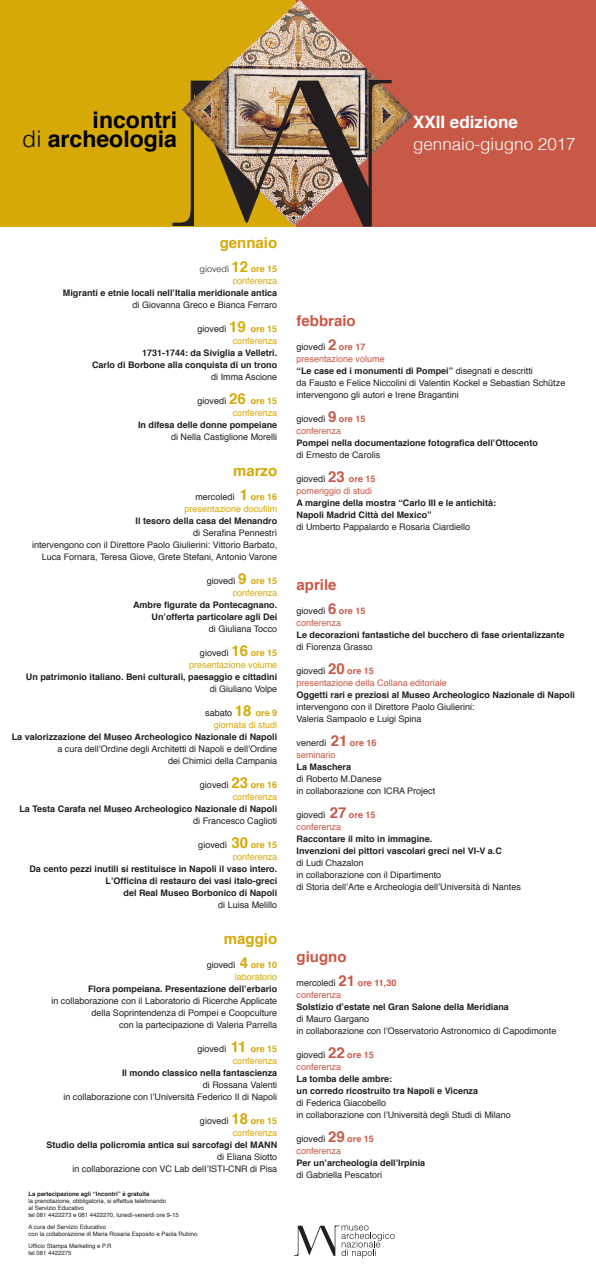
<style>
.page{position:relative;width:596px;height:1276px;background:#fff}
.page>*{position:absolute;margin:0;border:0;box-sizing:border-box;transform-origin:0 0}
.t1{font:700 23px/19px "Helvetica";color:#000;text-align:right}
.t2{font:300 17px "Helvetica";color:#fff}
.t3{font:700 17px "Helvetica";color:#fff}
.t4{font:700 15px "Helvetica";color:#c85947}
.t5{font:700 15px "Helvetica";color:#d6a907}
.t6{font:9px/12px "Helvetica";color:#231f20}
.t7{font:700 9px/12px "Helvetica";color:#231f20;text-align:right}
.t8{font:9px/12px "Helvetica";color:#d6a907;text-align:right}
.t9{font:9px/12px "Helvetica";color:#c85947}
.t10{font:6px/7px "Helvetica";color:#231f20}
.t11{font:700 6px "Helvetica";color:#231f20}
.s1{font-weight:300}
.s2{font-weight:300;color:#231f20}
.s3{font-weight:700;font-size:15px}
.s4{font-weight:700}
.s5{color:#231f20}
.s6{font-weight:700;font-size:15px;color:#c85947}
.s7{font-weight:700;color:#c85947}
.s8{color:#c85947}
</style>
<div class="page">
<div style="left:0;top:0;width:296px;height:226px;background:#d6a907"></div>
<div style="left:296px;top:0;width:299px;height:226px;background:#c85947"></div>
<img style="left:214px;top:0;width:199px;height:137px">
<img style="left:172px;top:80px;width:219px;height:147px">
<svg style="left:294px;top:1225px;width:100px;height:32px"></svg>
<h1 class="t1" style="left:22px;top:111px;width:156px">incontri<br><span class="s1">di</span> archeologia</h1>
<h2 class="t3" style="left:413px;top:108px;width:106px">XXII edizione</h2>
<h2 class="t2" style="left:413px;top:130px;width:164px">gennaio-giugno 2017</h2>
<h3 class="t5" style="left:219px;top:231px;width:59px">gennaio</h3>
<p class="t8" style="left:199px;top:263px;width:79px"><span class="s2">giovedì</span> <span class="s3">12</span> <span class="s4">ore 15 </span>conferenza</p>
<p class="t7" style="left:63px;top:287px;width:216px">Migranti e etnie locali nell’Italia meridionale antica</p>
<p class="t6" style="left:132px;top:299px;width:146px">di Giovanna Greco e Bianca Ferraro</p>
<p class="t8" style="left:197px;top:323px;width:81px"><span class="s5">giovedì</span> <span class="s3">19</span> <span class="s4">ore 15 </span>conferenza</p>
<p class="t7" style="left:92px;top:347px;width:187px">1731-1744: da Siviglia a Velletri.<br>Carlo di Borbone alla conquista di un trono</p>
<p class="t6" style="left:211px;top:371px;width:68px">di Imma Ascione</p>
<p class="t8" style="left:197px;top:395px;width:81px"><span class="s5">giovedì</span> <span class="s3">26</span> <span class="s4">ore 15 </span>conferenza</p>
<p class="t7" style="left:138px;top:419px;width:141px">In difesa delle donne pompeiane</p>
<p class="t6" style="left:171px;top:431px;width:108px">di Nella Castiglione Morelli</p>
<h3 class="t5" style="left:233px;top:459px;width:46px">marzo</h3>
<p class="t8" style="left:184px;top:491px;width:94px"><span class="s5">mercoledì</span> <span class="s3">1</span> <span class="s4">ore 16 </span>presentazione docufilm</p>
<p class="t7" style="left:135px;top:515px;width:143px">Il tesoro della casa del Menandro</p>
<p class="t6" style="left:32px;top:527px;width:246px;text-align:right">di Serafina Pennestrì<br>intervengono con il Direttore Paolo Giulierini: Vittorio Barbato,<br>Luca Fornara, Teresa Giove, Grete Stefani, Antonio Varone</p>
<p class="t8" style="left:206px;top:575px;width:72px"><span class="s5">giovedì</span> <span class="s3">9</span> <span class="s4">ore 15 </span>conferenza</p>
<p class="t7" style="left:133px;top:599px;width:146px">Ambre figurate da Pontecagnano.<br>Un’offerta particolare agli Dei</p>
<p class="t6" style="left:209px;top:623px;width:70px">di Giuliana Tocco</p>
<p class="t8" style="left:189px;top:647px;width:90px"><span class="s5">giovedì</span> <span class="s3">16</span> <span class="s4">ore 15 </span>presentazione volume</p>
<p class="t7" style="left:26px;top:671px;width:253px">Un patrimonio italiano. Beni culturali, paesaggio e cittadini</p>
<p class="t6" style="left:209px;top:683px;width:69px">di Giuliano Volpe</p>
<p class="t8" style="left:205px;top:707px;width:74px"><span class="s5">sabato</span> <span class="s3">18</span> <span class="s4">ore 9 </span>giornata di studi</p>
<p class="t7" style="left:12px;top:731px;width:267px">La valorizzazione del Museo Archeologico Nazionale di Napoli</p>
<p class="t6" style="left:57px;top:743px;width:221px;text-align:right">a cura dell’Ordine degli Architetti di Napoli e dell’Ordine dei Chimici della Campania</p>
<p class="t8" style="left:200px;top:779px;width:79px"><span class="s5">giovedì</span> <span class="s3">23</span> <span class="s4">ore 16 </span>conferenza</p>
<p class="t7" style="left:19px;top:803px;width:259px">La Testa Carafa nel Museo Archeologico Nazionale di Napoli</p>
<p class="t6" style="left:193px;top:815px;width:86px">di Francesco Caglioti</p>
<p class="t8" style="left:198px;top:839px;width:80px"><span class="s5">giovedì</span> <span class="s3">30</span> <span class="s4">ore 15 </span>conferenza</p>
<p class="t7" style="left:29px;top:863px;width:249px">Da cento pezzi inutili si restituisce in Napoli il vaso intero.<br>L’Officina di restauro dei vasi italo-greci<br>del Real Museo Borbonico di Napoli</p>
<p class="t6" style="left:218px;top:899px;width:61px">di Luisa Melillo</p>
<h3 class="t5" style="left:224px;top:927px;width:55px">maggio</h3>
<p class="t8" style="left:206px;top:959px;width:72px"><span class="s5">giovedì</span> <span class="s3">4</span> <span class="s4">ore 10 </span>laboratorio</p>
<p class="t7" style="left:88px;top:983px;width:191px">Flora pompeiana. Presentazione dell’erbario</p>
<p class="t6" style="left:51px;top:995px;width:227px;text-align:right">in collaborazione con il Laboratorio di Ricerche Applicate della Soprintendenza di Pompei e Coopculture<br>con la partecipazione di Valeria Parrella</p>
<p class="t8" style="left:197px;top:1043px;width:81px"><span class="s5">giovedì</span> <span class="s3">11</span> <span class="s4">ore 15 </span>conferenza</p>
<p class="t7" style="left:122px;top:1067px;width:157px">Il mondo classico nella fantascienza</p>
<p class="t6" style="left:63px;top:1079px;width:215px;text-align:right">di Rossana Valenti<br>in collaborazione con l’Università Federico II di Napoli</p>
<p class="t8" style="left:200px;top:1115px;width:79px"><span class="s5">giovedì</span> <span class="s3">18</span> <span class="s4">ore 15 </span>conferenza</p>
<p class="t7" style="left:46px;top:1139px;width:232px">Studio della policromia antica sui sarcofagi del MANN</p>
<p class="t6" style="left:72px;top:1151px;width:206px;text-align:right">di Eliana Siotto<br>in collaborazione con VC Lab delI’ISTI-CNR di Pisa</p>
<p class="t11" style="left:28px;top:1189px;width:123px">La partecipazione agli “Incontri” è gratuita</p>
<p class="t10" style="left:28px;top:1198px;width:152px">la prenotazione, obbligatoria, si effettua telefonando<br>al Servizio Educativo<br>tel 081 4422273 e 081 4422270, lunedì-venerdì ore 9-15</p>
<p class="t10" style="left:28px;top:1224px;width:171px">A cura del Servizio Educativo<br>con la collaborazione di Maria Rosaria Esposito e Paola Rubino</p>
<p class="t10" style="left:28px;top:1243px;width:84px">Ufficio Stampa Marketing e P.R tel 081 4422275</p>
<h3 class="t4" style="left:296px;top:308px;width:61px">febbraio</h3>
<p class="t6" style="left:296px;top:341px;width:270px">giovedì <span class="s6">2</span> <span class="s7">ore 17<br></span><span class="s8">presentazione volume<br></span><span class="s4">“Le case ed i monumenti di Pompei”</span> disegnati e descritti<br>da Fausto e Felice Niccolini di Valentin Kockel e Sebastian Schütze intervengono gli autori e Irene Bragantini</p>
<p class="t9" style="left:296px;top:413px;width:70px"><span class="s5">giovedì</span> <span class="s3">9</span> <span class="s4">ore 15 </span>conferenza</p>
<p class="t7" style="left:296px;top:437px;width:243px">Pompei nella documentazione fotografica dell’Ottocento</p>
<p class="t6" style="left:296px;top:449px;width:85px">di Ernesto de Carolis</p>
<p class="t9" style="left:296px;top:473px;width:80px"><span class="s5">giovedì</span> <span class="s3">23</span> <span class="s4">ore 15 </span>pomeriggio di studi</p>
<p class="t7" style="left:296px;top:497px;width:201px;text-align:left">A margine della mostra “Carlo III e le antichità:<br>Napoli Madrid Città del Mexico”</p>
<p class="t6" style="left:296px;top:521px;width:175px">di Umberto Pappalardo e Rosaria Ciardiello</p>
<h3 class="t4" style="left:296px;top:572px;width:42px">aprile</h3>
<p class="t9" style="left:296px;top:605px;width:70px"><span class="s5">giovedì</span> <span class="s3">6</span> <span class="s4">ore 15 </span>conferenza</p>
<p class="t7" style="left:296px;top:629px;width:269px">Le decorazioni fantastiche del bucchero di fase orientalizzante</p>
<p class="t6" style="left:296px;top:641px;width:78px">di Fiorenza Grasso</p>
<p class="t9" style="left:296px;top:665px;width:152px"><span class="s5">giovedì</span> <span class="s3">20</span> <span class="s4">ore 15<br></span>presentazione della Collana editoriale</p>
<p class="t7" style="left:296px;top:689px;width:280px">Oggetti rari e preziosi al Museo Archeologico Nazionale di Napoli</p>
<p class="t6" style="left:296px;top:701px;width:180px">intervengono con il Direttore Paolo Giulierini:<br>Valeria Sampaolo e Luigi Spina</p>
<p class="t9" style="left:296px;top:737px;width:81px"><span class="s5">venerdì</span> <span class="s3">21</span> <span class="s4">ore 16 </span>seminario</p>
<p class="t7" style="left:296px;top:761px;width:56px">La Maschera</p>
<p class="t6" style="left:296px;top:773px;width:140px">di Roberto M.Danese<br>in collaborazione con ICRA Project</p>
<p class="t9" style="left:296px;top:809px;width:80px"><span class="s5">giovedì</span> <span class="s3">27</span> <span class="s4">ore 15 </span>conferenza</p>
<p class="t7" style="left:296px;top:833px;width:207px;text-align:left">Raccontare il mito in immagine.<br>Invenzioni dei pittori vascolari greci nel VI-V a.C</p>
<p class="t6" style="left:296px;top:857px;width:226px">di Ludi Chazalon<br>in collaborazione con il Dipartimento<br>di Storia dell’Arte e Archeologia dell’Università di Nantes</p>
<h3 class="t4" style="left:296px;top:944px;width:51px">giugno</h3>
<p class="t9" style="left:296px;top:977px;width:101px"><span class="s5">mercoledì</span> <span class="s3">21</span> <span class="s4">ore 11,30 </span>conferenza</p>
<p class="t7" style="left:296px;top:1001px;width:214px">Solstizio d’estate nel Gran Salone della Meridiana</p>
<p class="t6" style="left:296px;top:1013px;width:261px">di Mauro Gargano<br>in collaborazione con l’Osservatorio Astronomico di Capodimonte</p>
<p class="t9" style="left:296px;top:1049px;width:79px"><span class="s5">giovedì</span> <span class="s3">22</span> <span class="s4">ore 15 </span>conferenza</p>
<p class="t7" style="left:296px;top:1073px;width:183px;text-align:left">La tomba delle ambre:<br>un corredo ricostruito tra Napoli e Vicenza</p>
<p class="t6" style="left:296px;top:1097px;width:216px">di Federica Giacobello<br>in collaborazione con l’Università degli Studi di Milano</p>
<p class="t9" style="left:296px;top:1133px;width:79px"><span class="s5">giovedì</span> <span class="s3">29</span> <span class="s4">ore 15 </span>conferenza</p>
<p class="t7" style="left:296px;top:1157px;width:130px">Per un’archeologia dell’Irpinia</p>
<p class="t6" style="left:296px;top:1169px;width:87px">di Gabriella Pescatori</p>
</div>
